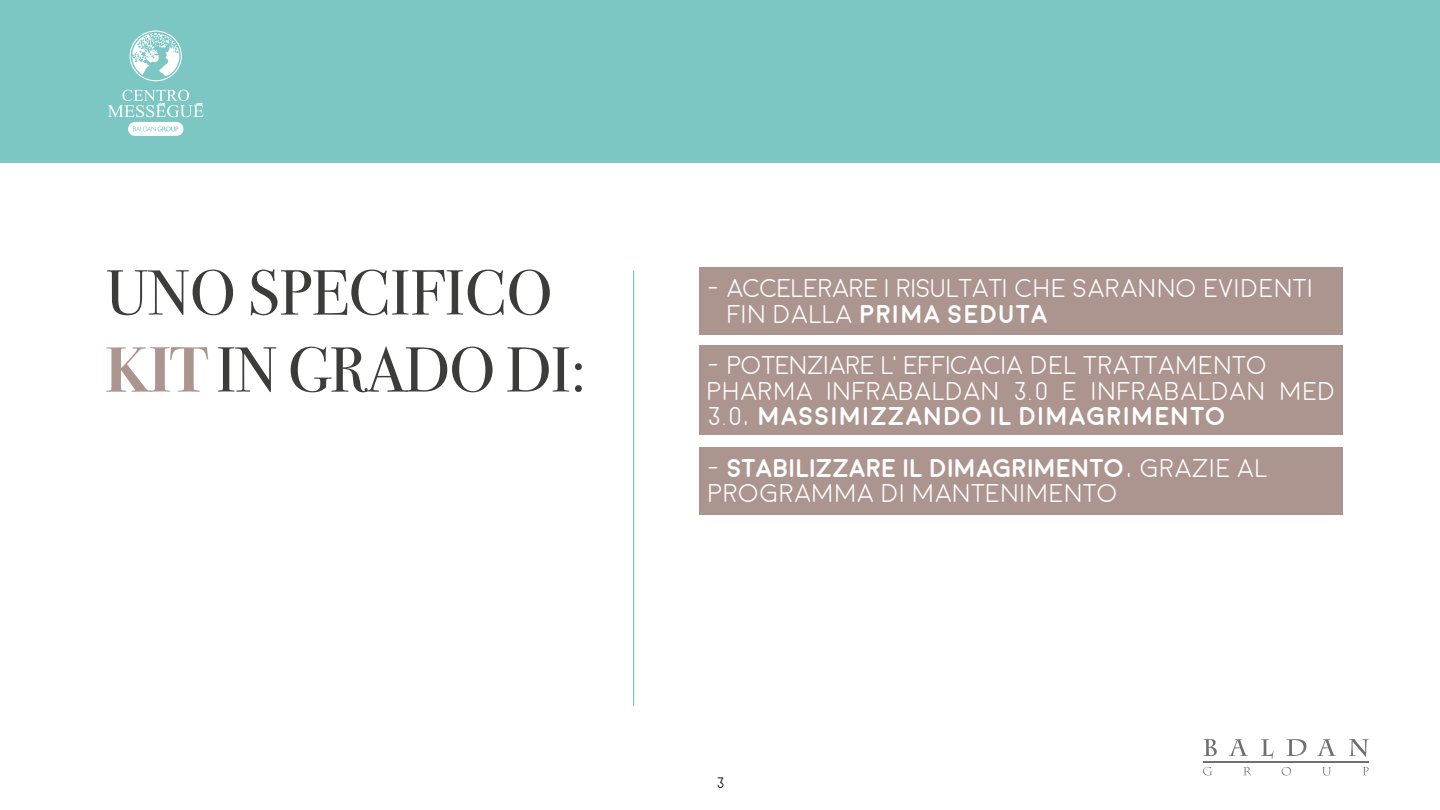
<style>
.page{position:relative;width:1440px;height:810px;background:#fff}
.page>*{position:absolute;margin:0;border:0;box-sizing:border-box;transform-origin:0 0}
.t1{font:63.75px/77px "Bodoni Svty Two ITCTT";color:#3c3c3b}
.t2{font:300 25.65px/25.7px "Moon";color:#fff}
.t3{font:300 15px "Moon";color:#000}
.s1{font-weight:700;font-size:64.2px;color:#ad958f}
.s2{font-weight:700}
</style>
<div class="page">
<div style="left:700px;top:267px;width:643px;height:67px;background:#ad958f"></div>
<div style="left:700px;top:345px;width:643px;height:90px;background:#ad958f"></div>
<div style="left:700px;top:447px;width:643px;height:67px;background:#ad958f"></div>
<div style="left:0;top:0;width:1440px;height:162px;background:#7cc7c3"></div>
<svg style="left:130px;top:31px;width:52px;height:50px"></svg>
<svg style="left:108px;top:90px;width:96px;height:27px"></svg>
<div style="left:128px;top:122px;width:55px;height:14px;background:#fff;border-radius:7px"></div>
<svg style="left:133px;top:127px;width:45px;height:4px"></svg>
<svg style="left:1203px;top:739px;width:14px;height:17px"></svg>
<svg style="left:1229px;top:739px;width:19px;height:17px"></svg>
<svg style="left:1261px;top:739px;width:13px;height:20px"></svg>
<svg style="left:1286px;top:739px;width:20px;height:17px"></svg>
<svg style="left:1317px;top:739px;width:19px;height:17px"></svg>
<svg style="left:1349px;top:739px;width:20px;height:18px"></svg>
<svg style="left:1203px;top:766px;width:9px;height:9px"></svg>
<svg style="left:1243px;top:767px;width:8px;height:9px"></svg>
<svg style="left:1282px;top:767px;width:9px;height:8px"></svg>
<svg style="left:1322px;top:767px;width:9px;height:8px"></svg>
<svg style="left:1363px;top:767px;width:6px;height:8px"></svg>
<hr style="left:1203px;top:761px;width:166px;height:2px;background:#706f6f">
<hr style="left:633px;top:271px;width:1px;height:435px;background:#7cc7c3">
<h1 class="t1" style="left:106px;top:248px;width:483px">UNO SPECIFICO<br><span class="s1">KIT</span>IN GRADO DI:</h1>
<p class="t2" style="left:726px;top:276px;width:589px;text-indent:-19px">- ACCELERARE I RISULTATI CHE SARANNO EVIDENTI<br>FIN DALLA <span class="s2">PRIMA SEDUTA</span></p>
<p class="t2" style="left:707px;top:353px;width:630px">- POTENZIARE L’EFFICACIA DEL TRATTAMENTO<br>PHARMA INFRABALDAN 3.0 E INFRABALDAN MED<br>3.0, <span class="s2">MASSIMIZZANDO IL DIMAGRIMENTO</span></p>
<p class="t2" style="left:707px;top:456px;width:562px">- <span class="s2">STABILIZZARE IL DIMAGRIMENTO</span>, GRAZIE AL<br>PROGRAMMA DI MANTENIMENTO</p>
<p class="t3" style="left:716px;top:775px;width:10px">3</p>
</div>
